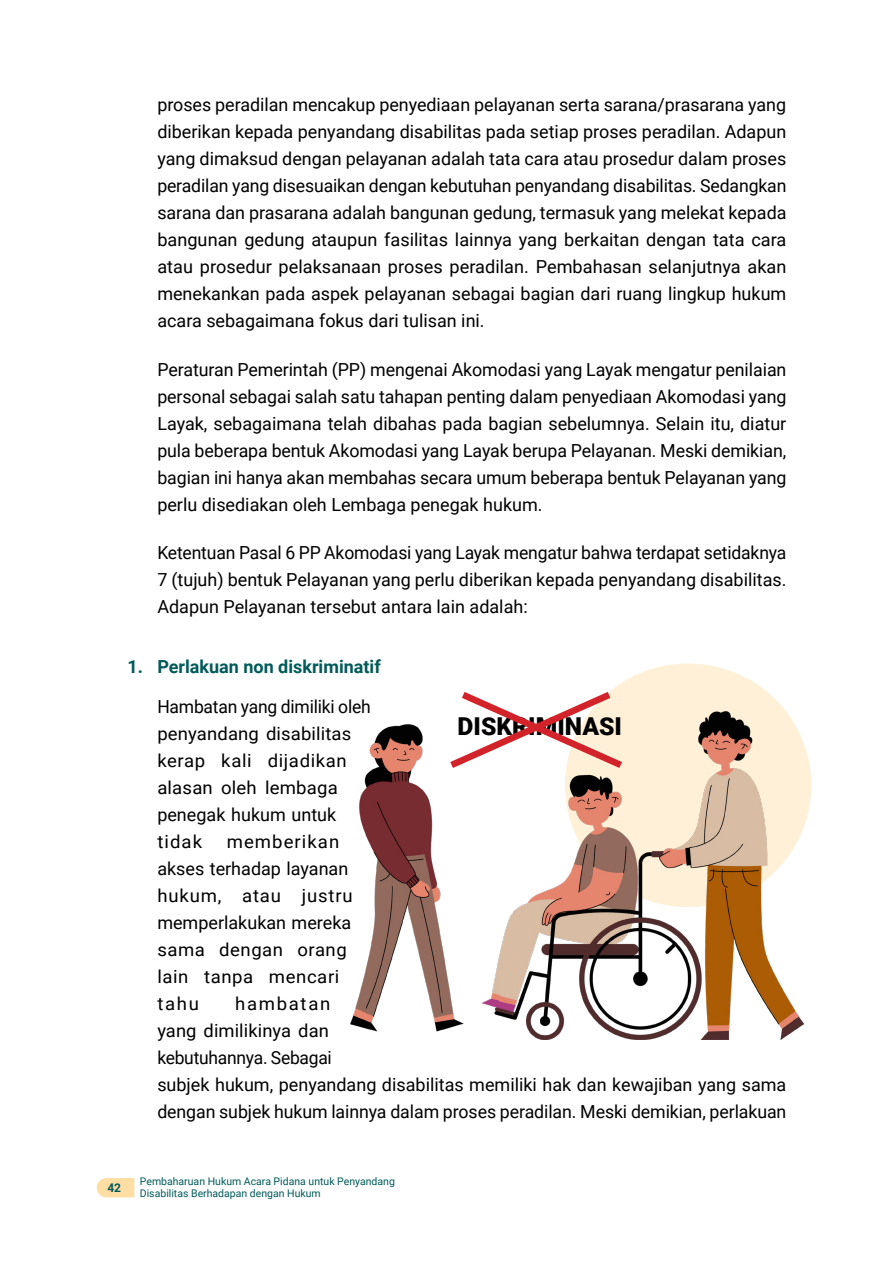
<style>
.page{position:relative;width:893px;height:1263px;background:#fff}
.page>*{position:absolute;margin:0;border:0;box-sizing:border-box;transform-origin:0 0}
.t1{font:900 24.6px "Roboto";color:#000}
.t2{font:18px/27px "Roboto";color:#000;text-align:justify}
.t3{font:18px/27px "Roboto";letter-spacing:.03em;color:#000}
.t4{font:700 18px "Roboto";color:#005a5a}
.t5{font:700 12px "Roboto";color:#005a5a}
.t6{font:10.5px/12px "Roboto";color:#005a5a}
</style>
<div class="page">
<svg style="left:97px;top:1178px;width:37px;height:19px"></svg>
<div style="left:565px;top:663px;width:246px;height:244px;background:#fff0d7;border-radius:50%"></div>
<img style="left:350px;top:711px;width:453px;height:328px">
<svg style="left:450px;top:692px;width:172px;height:76px"></svg>
<p class="t2" style="left:157px;top:91px;width:631px">proses peradilan mencakup penyediaan pelayanan serta sarana/prasarana yang diberikan kepada penyandang disabilitas pada setiap proses peradilan. Adapun yang dimaksud dengan pelayanan adalah tata cara atau prosedur dalam proses peradilan yang disesuaikan dengan kebutuhan penyandang disabilitas. Sedangkan sarana dan prasarana adalah bangunan gedung, termasuk yang melekat kepada bangunan gedung ataupun fasilitas lainnya yang berkaitan dengan tata cara atau prosedur pelaksanaan proses peradilan. Pembahasan selanjutnya akan menekankan pada aspek pelayanan sebagai bagian dari ruang lingkup hukum acara sebagaimana fokus dari tulisan ini.</p>
<p class="t2" style="left:157px;top:355px;width:631px">Peraturan Pemerintah (PP) mengenai Akomodasi yang Layak mengatur penilaian personal sebagai salah satu tahapan penting dalam penyediaan Akomodasi yang Layak, sebagaimana telah dibahas pada bagian sebelumnya. Selain itu, diatur pula beberapa bentuk Akomodasi yang Layak berupa Pelayanan. Meski demikian, bagian ini hanya akan membahas secara umum beberapa bentuk Pelayanan yang perlu disediakan oleh Lembaga penegak hukum.</p>
<p class="t2" style="left:157px;top:538px;width:631px">Ketentuan Pasal 6 PP Akomodasi yang Layak mengatur bahwa terdapat setidaknya 7 (tujuh) bentuk Pelayanan yang perlu diberikan kepada penyandang disabilitas.<br>Adapun Pelayanan tersebut antara lain adalah:</p>
<p class="t4" style="left:128px;top:654px;width:255px">1. Perlakuan non diskriminatif</p>
<p class="t2" style="left:157px;top:692px;width:215px;text-align:left">Hambatan yang dimiliki oleh penyandang disabilitas kerap kali dijadikan alasan oleh lembaga penegak hukum untuk tidak</p>
<h1 class="t1" style="left:458px;top:709px;width:166px">DISKRIMINASI</h1>
<p class="t3" style="left:157px;top:827px;width:197px;text-indent:69px">memberikan akses terhadap layanan hukum, atau justru memperlakukan mereka sama dengan orang lain tanpa mencari tahu</p>
<p class="t2" style="left:157px;top:989px;width:631px;text-align:left;text-indent:78px">hambatan<br>yang dimilikinya dan<br>kebutuhannya. Sebagai<br>subjek hukum, penyandang disabilitas memiliki hak dan kewajiban yang sama dengan subjek hukum lainnya dalam proses peradilan. Meski demikian, perlakuan</p>
<p class="t5" style="left:107px;top:1179px;width:15px">42</p>
<p class="t6" style="left:140px;top:1175px;width:257px">Pembaharuan Hukum Acara Pidana untuk Penyandang<br>Disabilitas Berhadapan dengan Hukum</p>
</div>
